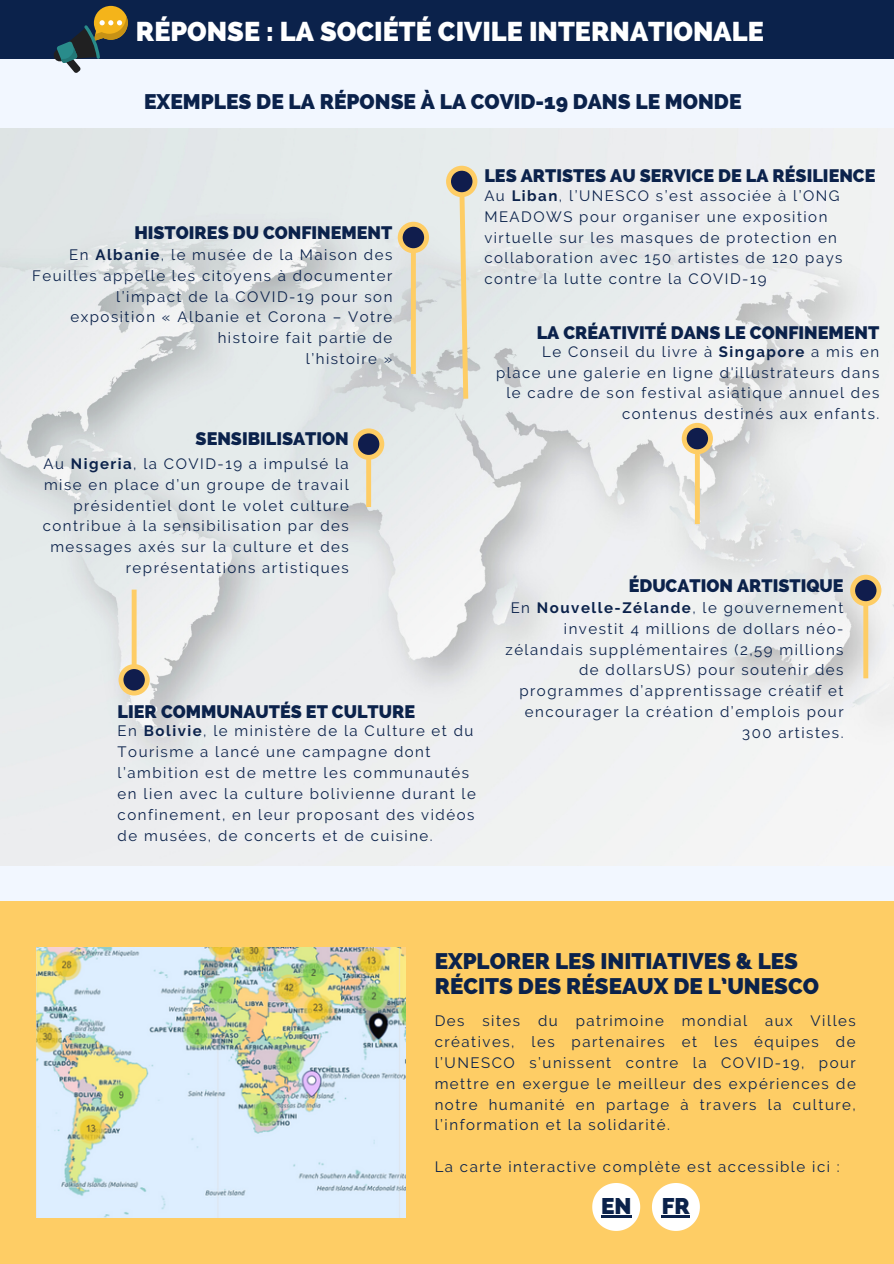
<style>
.page{position:relative;width:894px;height:1264px;background:#fff}
.page>*{position:absolute;margin:0;border:0;box-sizing:border-box;transform-origin:0 0}
.t1{font:800 27px "Raleway";color:#fff}
.t2{font:800 22.5px "Raleway";color:#0b224b}
.t3{font:800 22.35px/25.7px "Raleway";color:#0b224b}
.t4{font:800 21px "Raleway";color:#0b224b}
.t5{font:800 18px "Raleway";color:#0b224b}
.t6{font:15px/20.7px "Raleway";letter-spacing:.1em;color:#0b224b;text-align:right}
.s1{font-weight:700}
</style>
<div class="page">
<div style="left:0;top:0;width:893px;height:1263px;background:#f2f7ff"></div>
<div style="left:0;top:900px;width:893px;height:363px;background:#fecd65"></div>
<svg style="left:592px;top:1183px;width:48px;height:47px"></svg>
<img style="left:0;top:128px;width:893px;height:737px">
<svg style="left:445px;top:165px;width:36px;height:234px;background:#dbd8c9"></svg>
<svg style="left:397px;top:222px;width:32px;height:152px;background:#d3cdbc"></svg>
<svg style="left:118px;top:589px;width:32px;height:106px"></svg>
<svg style="left:849px;top:574px;width:32px;height:104px;background:#d1c7b5"></svg>
<svg style="left:353px;top:428px;width:31px;height:79px;background:#cac2af"></svg>
<svg style="left:652px;top:1183px;width:47px;height:47px"></svg>
<img style="left:37px;top:947px;width:368px;height:270px">
<hr style="left:601px;top:1215px;width:30px;height:2px;background:#0b224b">
<hr style="left:661px;top:1215px;width:28px;height:2px;background:#0b224b">
<svg style="left:681px;top:423px;width:31px;height:101px"></svg>
<div style="left:0;top:0;width:893px;height:59px;background:#0b224b"></div>
<svg style="left:54px;top:6px;width:74px;height:67px"></svg>
<h1 class="t1" style="left:136px;top:15px;width:629px">RÉPONSE : LA SOCIÉTÉ CIVILE INTERNATIONALE</h1>
<h3 class="t4" style="left:144px;top:90px;width:598px">EXEMPLES DE LA RÉPONSE À LA COVID-19 DANS LE MONDE</h3>
<p class="t5" style="left:134px;top:222px;width:259px">HISTOIRES DU CONFINEMENT</p>
<p class="t6" style="left:32px;top:244px;width:362px">En <span class="s1">Albanie</span>, le musée de la Maison des<br>Feuilles appelle les citoyens à documenter l’impact de la COVID-19 pour son exposition « Albanie et Corona – Votre histoire fait partie de<br>l’histoire »</p>
<p class="t5" style="left:195px;top:428px;width:155px">SENSIBILISATION</p>
<p class="t6" style="left:43px;top:453px;width:307px">Au <span class="s1">Nigeria</span>, la COVID-19 a impulsé la mise en place d’un groupe de travail présidentiel dont le volet culture contribue à la sensibilisation par des messages axés sur la culture et des représentations artistiques</p>
<p class="t5" style="left:118px;top:700px;width:299px">LIER COMMUNAUTÉS ET CULTURE</p>
<p class="t6" style="left:118px;top:720px;width:359px;text-align:left">En <span class="s1">Bolivie</span>, le ministère de la Culture et du Tourisme a lancé une campagne dont l’ambition est de mettre les communautés en lien avec la culture bolivienne durant le confinement, en leur proposant des vidéos de musées, de concerts et de cuisine.</p>
<p class="t5" style="left:484px;top:165px;width:392px">LES ARTISTES AU SERVICE DE LA RÉSILIENCE</p>
<p class="t6" style="left:484px;top:185px;width:359px;text-align:left">Au <span class="s1">Liban</span>, l’UNESCO s’est associée à l’ONG MEADOWS pour organiser une exposition virtuelle sur les masques de protection en collaboration avec 150 artistes de 120 pays contre la lutte contre la COVID-19</p>
<p class="t5" style="left:536px;top:322px;width:344px">LA CRÉATIVITÉ DANS LE CONFINEMENT</p>
<p class="t6" style="left:496px;top:341px;width:384px">Le Conseil du livre à <span class="s1">Singapore</span> a mis en place une galerie en ligne d'illustrateurs dans le cadre de son festival asiatique annuel des contenus destinés aux enfants.</p>
<p class="t5" style="left:628px;top:574px;width:216px">ÉDUCATION ARTISTIQUE</p>
<p class="t6" style="left:505px;top:597px;width:339px">En <span class="s1">Nouvelle-Zélande</span>, le gouvernement investit 4 millions de dollars néo&shy;zélandais supplémentaires (2,59 millions de dollarsUS) pour soutenir des programmes d’apprentissage créatif et encourager la création d’emplois pour 300 artistes.</p>
<h3 class="t3" style="left:434px;top:947px;width:385px">EXPLORER LES INITIATIVES &amp; LES<br>RÉCITS DES RÉSEAUX DE L’UNESCO</h3>
<p class="t6" style="left:434px;top:1010px;width:422px;text-align:justify">Des sites du patrimoine mondial aux Villes créatives, les partenaires et les équipes de l’UNESCO s’unissent contre la COVID-19, pour mettre en exergue le meilleur des expériences de notre humanité en partage à travers la culture, l’information et la solidarité.</p>
<p class="t6" style="left:434px;top:1156px;width:406px">La carte interactive complète est accessible ici :</p>
<h2 class="t2" style="left:601px;top:1193px;width:32px">EN</h2>
<h2 class="t2" style="left:661px;top:1193px;width:30px">FR</h2>
</div>
